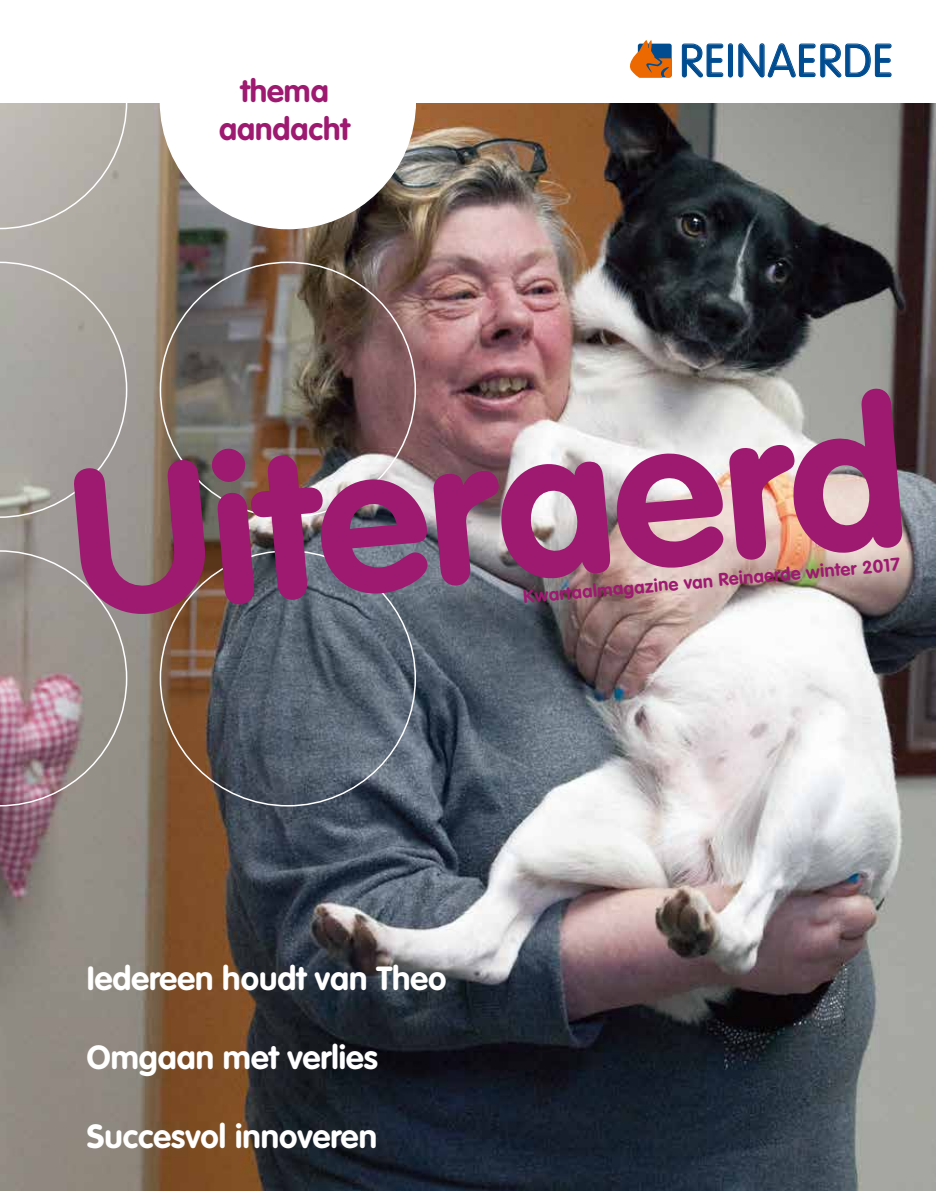
<style>
.page{position:relative;width:936px;height:1191px;background:#fff}
.page>*{position:absolute;margin:0;border:0;box-sizing:border-box;transform-origin:0 0}
.t1{font:700 205.5px "VAG Rounded Std";color:#9e1970}
.t2{font:300 45.75px "VAG Rounded Std";letter-spacing:.025em;color:#004c90}
.t3{font:700 33px "VAG Rounded Std";color:#fff}
.t4{font:700 31.35px/37.7px "VAG Rounded Std";color:#9e1970;text-align:center}
.t5{font:700 18px "VAG Rounded Std";color:#9e1970}
</style>
<div class="page">
<img style="left:0;top:103px;width:935px;height:1088px">
<svg style="left:0;top:103px;width:127px;height:126px"></svg>
<svg style="left:0;top:262px;width:127px;height:256px"></svg>
<svg style="left:0;top:550px;width:127px;height:256px"></svg>
<svg style="left:160px;top:103px;width:256px;height:126px"></svg>
<svg style="left:681px;top:43px;width:42px;height:35px"></svg>
<div style="left:728px;top:43px;width:4px;height:34px;border:1px solid #004c90;border-radius:2px"></div>
<svg style="left:738px;top:43px;width:153px;height:35px"></svg>
<svg style="left:630px;top:40px;width:41px;height:37px"></svg>
<p class="t4" style="left:219px;top:74px;width:132px">thema aandacht</p>
<h2 class="t2" style="left:679px;top:34px;width:215px">REINAERDE</h2>
<h1 class="t1" style="left:61px;top:425px;width:839px;rotate:-5deg">Uiteraerd</h1>
<p class="t5" style="left:522px;top:586px;width:380px;rotate:-5deg">Kwartaalmagazine van Reinaerde winter 2017</p>
<p class="t3" style="left:87px;top:958px;width:361px">Iedereen houdt van Theo</p>
<p class="t3" style="left:87px;top:1037px;width:292px">Omgaan met verlies</p>
<p class="t3" style="left:87px;top:1117px;width:291px">Succesvol innoveren</p>
</div>
